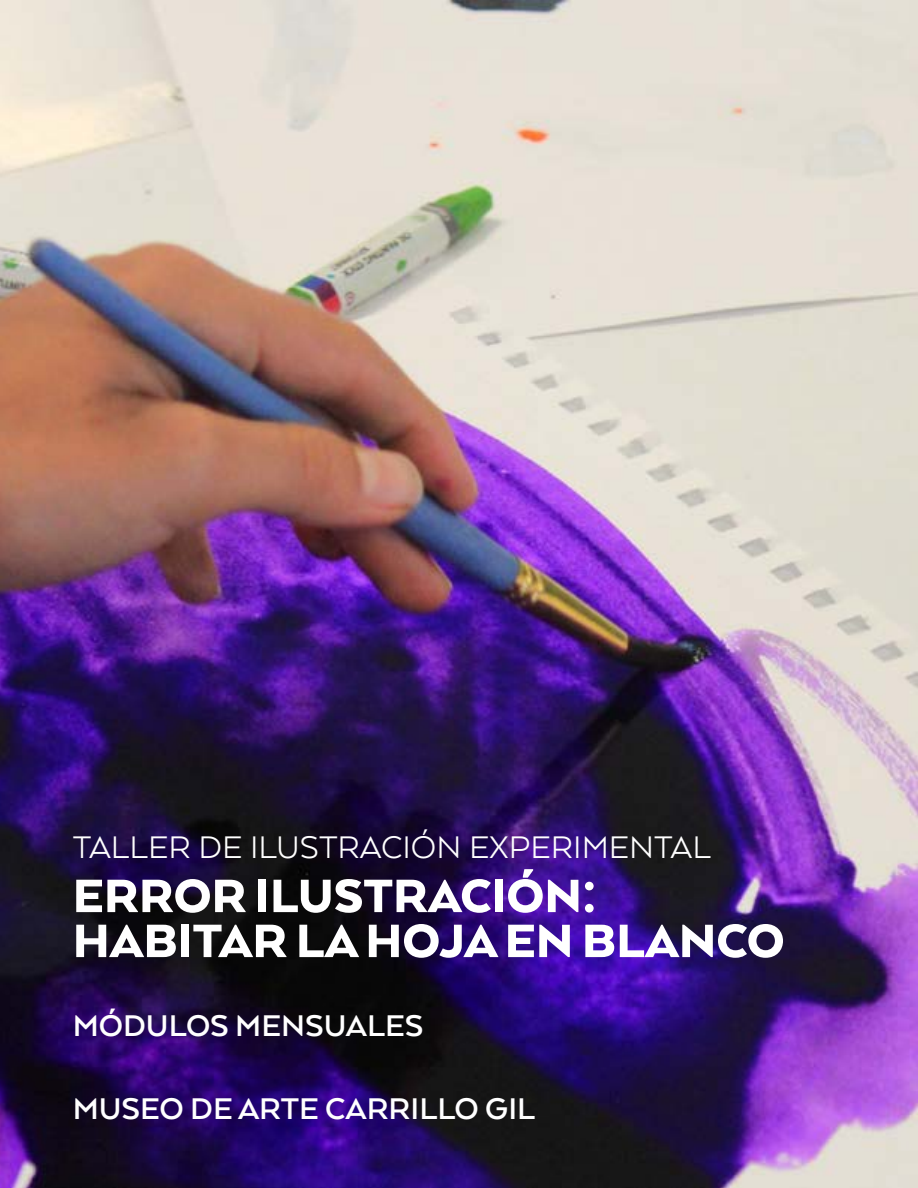
<style>
.page{position:relative;width:918px;height:1188px;background:#fff}
.page>*{position:absolute;margin:0;border:0;box-sizing:border-box;transform-origin:0 0}
.t1{font:900 54px/45px "Arquitecta";color:#fff}
.t2{font:36px "Arquitecta";color:#fff}
.t3{font:700 34.5px "Arquitecta";color:#fff}
</style>
<div class="page">
<img style="left:0;top:0;width:918px;height:1188px">
<p class="t2" style="left:73px;top:825px;width:640px">TALLER DE ILUSTRACIÓN EXPERIMENTAL</p>
<p class="t1" style="left:73px;top:872px;width:713px">ERROR ILUSTRACIÓN:<br>HABITAR LA HOJA EN BLANCO</p>
<p class="t3" style="left:73px;top:1004px;width:352px">MÓDULOS MENSUALES</p>
<p class="t3" style="left:73px;top:1087px;width:464px">MUSEO DE ARTE CARRILLO GIL</p>
</div>
